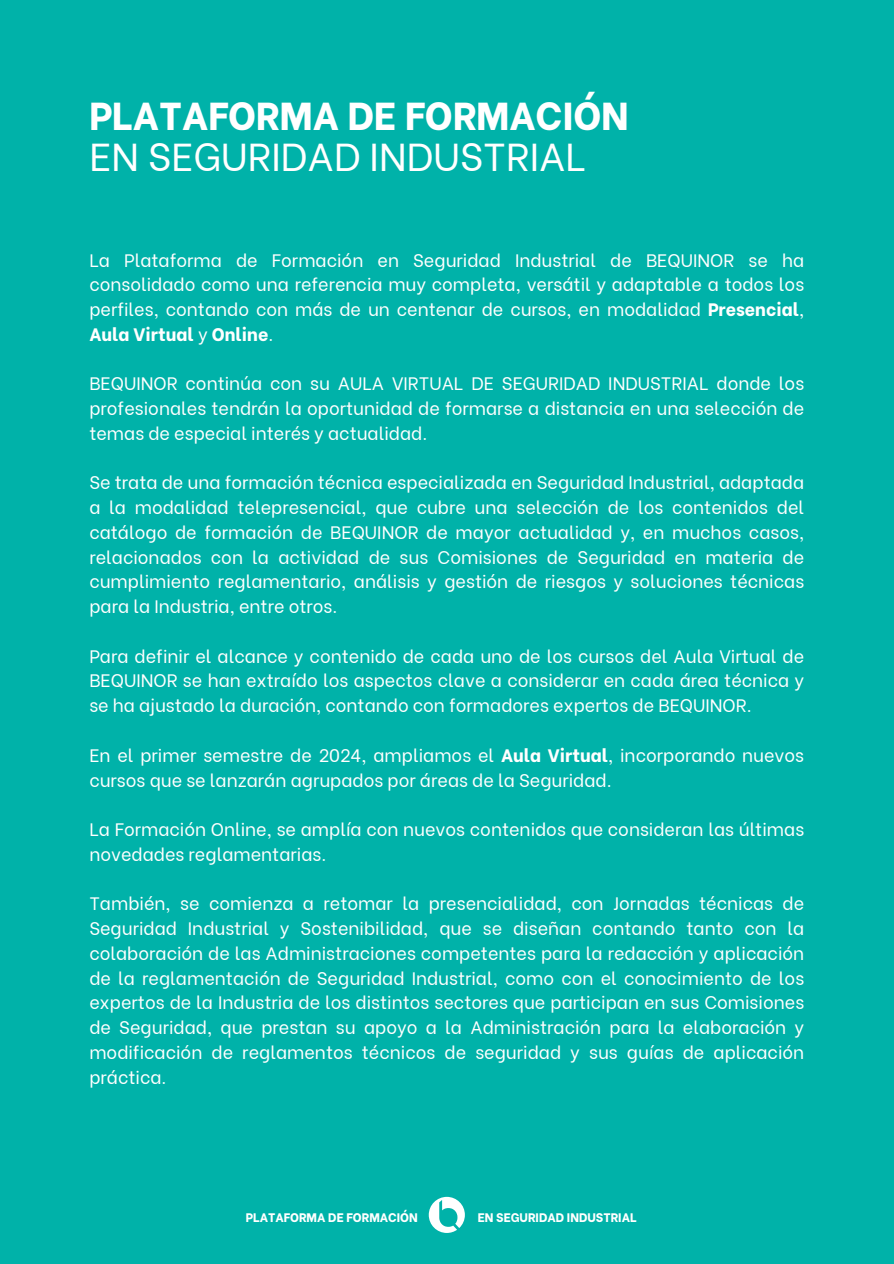
<style>
.page{position:relative;width:894px;height:1264px;background:#fff}
.page>*{position:absolute;margin:0;border:0;box-sizing:border-box;transform-origin:0 0}
.t1{font:800 38.85px/40.2px "Be Vietnam";color:#fff}
.t2{font:18px/24.8px "Be Vietnam";color:#fff;text-align:justify}
.t3{font:800 12.45px "Be Vietnam";color:#fff}
.s1{font-weight:400}
.s2{font-weight:800}
</style>
<div class="page">
<div style="left:0;top:0;width:893px;height:1263px;background:#00b2a9"></div>
<svg style="left:428px;top:1196px;width:37px;height:36px"></svg>
<h2 class="t1" style="left:89px;top:92px;width:540px">PLATAFORMA DE FORMACIÓN<br><span class="s1">EN SEGURIDAD INDUSTRIAL</span></h2>
<h1 class="t2" style="left:89px;top:246px;width:716px">La Plataforma de Formación en Seguridad Industrial de BEQUINOR se ha consolidado como una referencia muy completa, versátil y adaptable a todos los perfiles, contando con más de un centenar de cursos, en modalidad <span class="s2">Presencial</span>, <span class="s2">Aula Virtual</span> y <span class="s2">Online</span>.</h1>
<h2 class="t2" style="left:89px;top:369px;width:716px">BEQUINOR continúa con su AULA VIRTUAL DE SEGURIDAD INDUSTRIAL donde los profesionales tendrán la oportunidad de formarse a distancia en una selección de temas de especial interés y actualidad.</h2>
<h2 class="t2" style="left:89px;top:468px;width:716px">Se trata de una formación técnica especializada en Seguridad Industrial, adaptada a la modalidad telepresencial, que cubre una selección de los contenidos del catálogo de formación de BEQUINOR de mayor actualidad y, en muchos casos, relacionados con la actividad de sus Comisiones de Seguridad en materia de cumplimiento reglamentario, análisis y gestión de riesgos y soluciones técnicas para la Industria, entre otros.</h2>
<h2 class="t2" style="left:89px;top:642px;width:716px">Para definir el alcance y contenido de cada uno de los cursos del Aula Virtual de BEQUINOR se han extraído los aspectos clave a considerar en cada área técnica y se ha ajustado la duración, contando con formadores expertos de BEQUINOR.</h2>
<h2 class="t2" style="left:89px;top:741px;width:716px">En el primer semestre de 2024, ampliamos el <span class="s2">Aula Virtual</span>, incorporando nuevos cursos que se lanzarán agrupados por áreas de la Seguridad.</h2>
<h2 class="t2" style="left:89px;top:815px;width:716px">La Formación Online, se amplía con nuevos contenidos que consideran las últimas novedades reglamentarias.</h2>
<h2 class="t2" style="left:89px;top:889px;width:716px">También, se comienza a retomar la presencialidad, con Jornadas técnicas de Seguridad Industrial y Sostenibilidad, que se diseñan contando tanto con la colaboración de las Administraciones competentes para la redacción y aplicación de la reglamentación de Seguridad Industrial, como con el conocimiento de los expertos de la Industria de los distintos sectores que participan en sus Comisiones de Seguridad, que prestan su apoyo a la Administración para la elaboración y modificación de reglamentos técnicos de seguridad y sus guías de aplicación práctica.</h2>
<p class="t3" style="left:246px;top:1206px;width:173px">PLATAFORMA DE FORMACIÓN</p>
<p class="t3" style="left:477px;top:1206px;width:160px">EN SEGURIDAD INDUSTRIAL</p>
</div>
